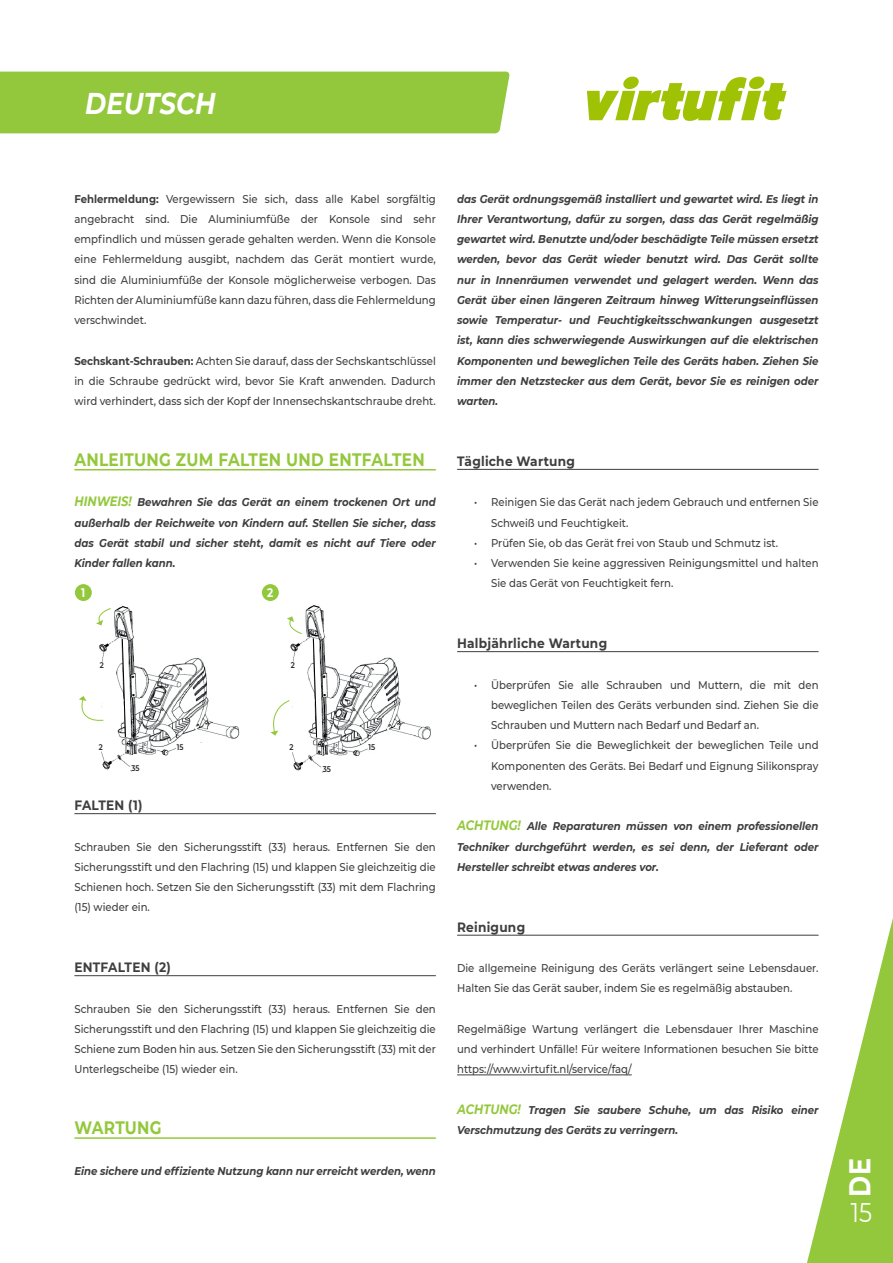
<style>
.page{position:relative;width:893px;height:1263px;background:#fff}
.page>*{position:absolute;margin:0;border:0;box-sizing:border-box;transform-origin:0 0}
.t1{font:italic 700 30px "Montserrat";letter-spacing:.01em;color:#fff;scale:.85 1}
.t2{font:700 30px "Montserrat";color:#fff;scale:.85 1}
.t3{font:27px "Montserrat";color:#fff;scale:.85 1}
.t4{font:700 18px "Montserrat";letter-spacing:.02em;color:#94c83c;scale:.85 1}
.t5{font:700 13.5px "Montserrat";letter-spacing:.02em;color:#3e3e3f;scale:.9 1}
.t6{font:700 12.3px "Montserrat";color:#fff;scale:.85 1}
.t7{font:500 11.25px/20.2px "Montserrat";color:#3e3e3f;text-align:justify;scale:.9 1}
.t8{font:italic 700 11.25px/20.2px "Montserrat";color:#3e3e3f;text-align:justify;scale:.9 1}
.t9{font:600 8.25px "Montserrat";color:#231f20;scale:.85 1}
.t10{font:600 8.1px "Montserrat";color:#231f20;scale:.85 1}
.s1{font-weight:700}
.s2{font-size:13.5px;color:#94c83c}
</style>
<div class="page">
<div style="left:0;top:72px;width:510px;height:61px;background:#94c83c"></div>
<svg style="left:587px;top:77px;width:199px;height:44px"></svg>
<svg style="left:798px;top:918px;width:95px;height:345px"></svg>
<hr style="left:74px;top:469px;width:362px;height:1px;background:#94c83c">
<hr style="left:74px;top:813px;width:362px;height:1px;background:#3e3e3f">
<hr style="left:74px;top:975px;width:362px;height:1px;background:#3e3e3f">
<hr style="left:74px;top:1137px;width:362px;height:2px;background:#94c83c">
<img style="left:101px;top:608px;width:139px;height:164px">
<div style="left:116px;top:768px;width:14px;height:7px;background:#fff"></div>
<div style="left:92px;top:620px;width:14px;height:19px;background:#fff"></div>
<div style="left:176px;top:743px;width:9px;height:9px;background:#fff;border-radius:50%"></div>
<div style="left:130px;top:762px;width:11px;height:11px;background:#fff;border-radius:50%"></div>
<div style="left:95px;top:741px;width:10px;height:11px;background:#fff;border-radius:50%"></div>
<svg style="left:193px;top:726px;width:16px;height:17px"></svg>
<svg style="left:79px;top:638px;width:51px;height:99px"></svg>
<svg style="left:96px;top:606px;width:33px;height:19px"></svg>
<div style="left:75px;top:584px;width:17px;height:17px;background:#94c83c;border-radius:50%"></div>
<img style="left:292px;top:608px;width:139px;height:165px">
<div style="left:307px;top:769px;width:14px;height:7px;background:#fff"></div>
<div style="left:368px;top:743px;width:9px;height:9px;background:#fff;border-radius:50%"></div>
<div style="left:321px;top:763px;width:11px;height:11px;background:#fff;border-radius:50%"></div>
<div style="left:285px;top:742px;width:11px;height:10px;background:#fff;border-radius:50%"></div>
<svg style="left:385px;top:726px;width:16px;height:18px"></svg>
<svg style="left:300px;top:604px;width:20px;height:6px"></svg>
<svg style="left:270px;top:616px;width:51px;height:122px"></svg>
<div style="left:262px;top:584px;width:17px;height:17px;background:#94c83c;border-radius:50%"></div>
<hr style="left:457px;top:469px;width:362px;height:1px;background:#3e3e3f">
<hr style="left:457px;top:651px;width:362px;height:1px;background:#3e3e3f">
<hr style="left:457px;top:935px;width:362px;height:1px;background:#3e3e3f">
<hr style="left:457px;top:1074px;width:175px;height:1px;background:#3e3e3f">
<h1 class="t1" style="left:85px;top:86px;width:155px">DEUTSCH</h1>
<p class="t7" style="left:74px;top:189px;width:403px"><span class="s1">Fehlermeldung:</span> Vergewissern Sie sich, dass alle Kabel sorgfältig angebracht sind. Die Aluminiumfüße der Konsole sind sehr empfindlich und müssen gerade gehalten werden. Wenn die Konsole eine Fehlermeldung ausgibt, nachdem das Gerät montiert wurde, sind die Aluminiumfüße der Konsole möglicherweise verbogen. Das Richten der Aluminiumfüße kann dazu führen, dass die Fehlermeldung verschwindet.</p>
<p class="t7" style="left:74px;top:351px;width:403px"><span class="s1">Sechskant-Schrauben:</span> Achten Sie darauf, dass der Sechskantschlüssel in die Schraube gedrückt wird, bevor Sie Kraft anwenden. Dadurch wird verhindert, dass sich der Kopf der Innensechskantschraube dreht.</p>
<h3 class="t4" style="left:74px;top:450px;width:414px">ANLEITUNG ZUM FALTEN UND ENTFALTEN</h3>
<p class="t8" style="left:74px;top:493px;width:403px"><span class="s2">HINWEIS!</span> Bewahren Sie das Gerät an einem trockenen Ort und außerhalb der Reichweite von Kindern auf. Stellen Sie sicher, dass das Gerät stabil und sicher steht, damit es nicht auf Tiere oder Kinder fallen kann.</p>
<p class="t6" style="left:81px;top:585px;width:6px">1</p>
<p class="t10" style="left:100px;top:661px;width:6px">2</p>
<p class="t10" style="left:99px;top:742px;width:6px">2</p>
<p class="t10" style="left:177px;top:742px;width:9px">15</p>
<p class="t10" style="left:132px;top:763px;width:11px">35</p>
<p class="t6" style="left:267px;top:586px;width:9px">2</p>
<p class="t9" style="left:291px;top:660px;width:6px">2</p>
<p class="t9" style="left:290px;top:743px;width:6px">2</p>
<p class="t9" style="left:368px;top:743px;width:9px">15</p>
<p class="t9" style="left:323px;top:764px;width:11px">35</p>
<p class="t5" style="left:74px;top:798px;width:77px">FALTEN (1)</p>
<p class="t7" style="left:74px;top:837px;width:403px">Schrauben Sie den Sicherungsstift (33) heraus. Entfernen Sie den Sicherungsstift und den Flachring (15) und klappen Sie gleichzeitig die Schienen hoch. Setzen Sie den Sicherungsstift (33) mit dem Flachring (15) wieder ein.</p>
<p class="t5" style="left:74px;top:960px;width:109px">ENTFALTEN (2)</p>
<p class="t7" style="left:74px;top:999px;width:403px">Schrauben Sie den Sicherungsstift (33) heraus. Entfernen Sie den Sicherungsstift und den Flachring (15) und klappen Sie gleichzeitig die Schiene zum Boden hin aus. Setzen Sie den Sicherungsstift (33) mit der Unterlegscheibe (15) wieder ein.</p>
<h3 class="t4" style="left:74px;top:1118px;width:104px">WARTUNG</h3>
<p class="t8" style="left:74px;top:1161px;width:403px">Eine sichere und effiziente Nutzung kann nur erreicht werden, wenn</p>
<p class="t8" style="left:457px;top:189px;width:403px">das Gerät ordnungsgemäß installiert und gewartet wird. Es liegt in Ihrer Verantwortung, dafür zu sorgen, dass das Gerät regelmäßig gewartet wird. Benutzte und/oder beschädigte Teile müssen ersetzt werden, bevor das Gerät wieder benutzt wird. Das Gerät sollte nur in Innenräumen verwendet und gelagert werden. Wenn das Gerät über einen längeren Zeitraum hinweg Witterungseinflüssen sowie Temperatur- und Feuchtigkeitsschwankungen ausgesetzt ist, kann dies schwerwiegende Auswirkungen auf die elektrischen Komponenten und beweglichen Teile des Geräts haben. Ziehen Sie immer den Netzstecker aus dem Gerät, bevor Sie es reinigen oder warten.</p>
<p class="t5" style="left:457px;top:454px;width:133px">Tägliche Wartung</p>
<p class="t7" style="left:491px;top:492px;width:365px;text-indent:-17px">• Reinigen Sie das Gerät nach jedem Gebrauch und entfernen Sie<br>Schweiß und Feuchtigkeit.</p>
<p class="t7" style="left:474px;top:533px;width:339px">• Prüfen Sie, ob das Gerät frei von Staub und Schmutz ist.</p>
<p class="t7" style="left:491px;top:553px;width:365px;text-indent:-17px">• Verwenden Sie keine aggressiven Reinigungsmittel und halten<br>Sie das Gerät von Feuchtigkeit fern.</p>
<p class="t5" style="left:457px;top:636px;width:168px">Halbjährliche Wartung</p>
<p class="t7" style="left:491px;top:675px;width:365px;text-indent:-17px">• Überprüfen Sie alle Schrauben und Muttern, die mit den beweglichen Teilen des Geräts verbunden sind. Ziehen Sie die Schrauben und Muttern nach Bedarf und Bedarf an.</p>
<p class="t7" style="left:491px;top:735px;width:365px;text-indent:-17px">• Überprüfen Sie die Beweglichkeit der beweglichen Teile und Komponenten des Geräts. Bei Bedarf und Eignung Silikonspray verwenden.</p>
<p class="t8" style="left:457px;top:817px;width:403px"><span class="s2">ACHTUNG!</span> Alle Reparaturen müssen von einem professionellen Techniker durchgeführt werden, es sei denn, der Lieferant oder Hersteller schreibt etwas anderes vor.</p>
<p class="t5" style="left:457px;top:919px;width:77px">Reinigung</p>
<p class="t7" style="left:457px;top:958px;width:403px">Die allgemeine Reinigung des Geräts verlängert seine Lebensdauer.<br>Halten Sie das Gerät sauber, indem Sie es regelmäßig abstauben.</p>
<p class="t7" style="left:457px;top:1019px;width:403px">Regelmäßige Wartung verlängert die Lebensdauer Ihrer Maschine und verhindert Unfälle! Für weitere Informationen besuchen Sie bitte https://www.virtufit.nl/service/faq/</p>
<p class="t8" style="left:457px;top:1100px;width:403px"><span class="s2">ACHTUNG!</span> Tragen Sie saubere Schuhe, um das Risiko einer<br>Verschmutzung des Geräts zu verringern.</p>
<h1 class="t2" style="left:843px;top:1197px;width:48px;rotate:-90deg">DE</h1>
<h2 class="t3" style="left:851px;top:1197px;width:27px">15</h2>
</div>
